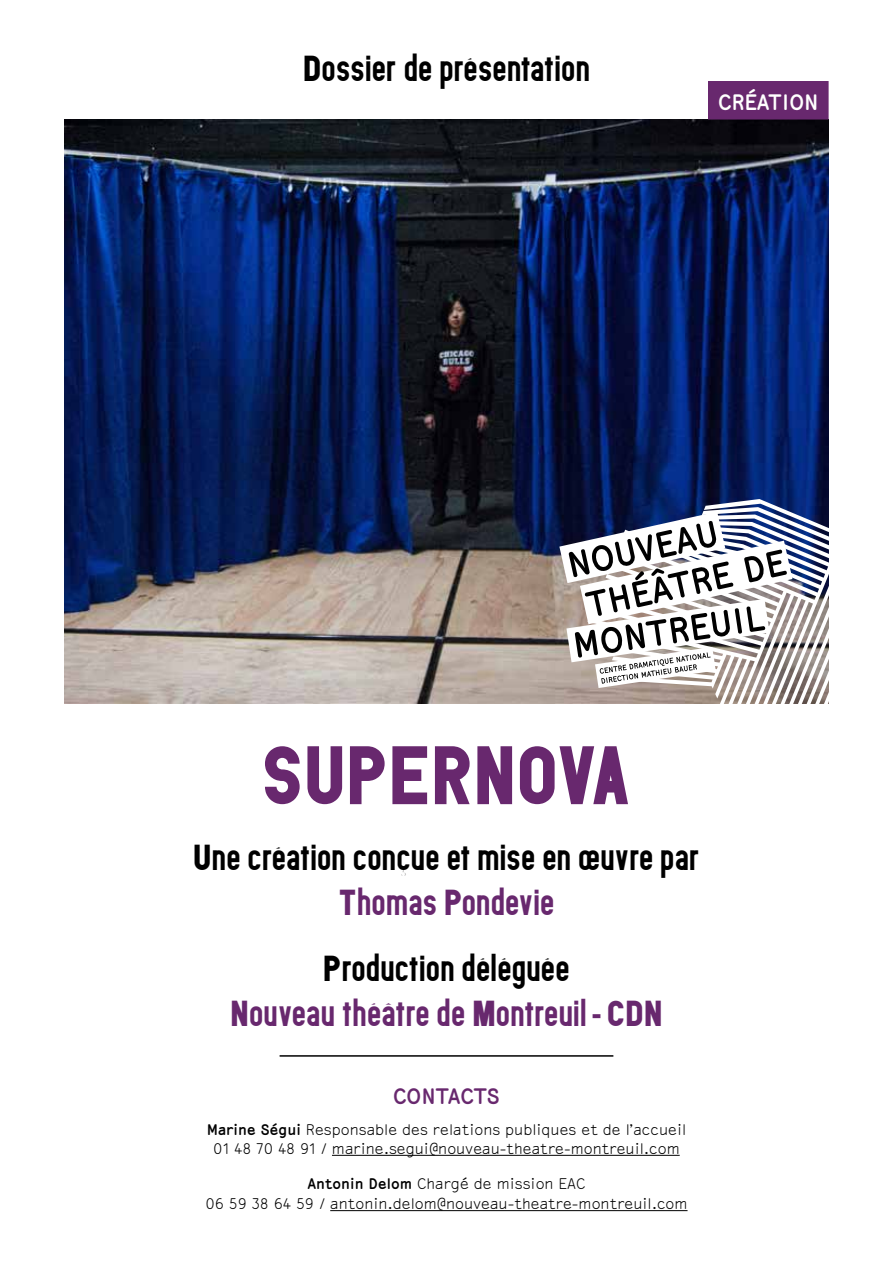
<style>
.page{position:relative;width:893px;height:1263px;background:#fff}
.page>*{position:absolute;margin:0;border:0;box-sizing:border-box;transform-origin:0 0}
.t1{font:82.5px "PDU";letter-spacing:.025em;color:#68286e}
.t2{font:36px "PDU";letter-spacing:.025em;color:#000}
.t3{font:36px "PDU";letter-spacing:.025em;color:#68286e}
.t4{font:700 24px "Recibo";color:#68286e}
.t5{font:700 24px "Recibo";color:#fff}
.t6{font:300 16.5px/19px "Recibo";color:#000;text-align:center}
.s1{font-weight:700}
</style>
<div class="page">
<img style="left:64px;top:120px;width:765px;height:584px">
<hr style="left:332px;top:1155px;width:348px;height:1px;background:#000">
<hr style="left:330px;top:1210px;width:357px;height:1px;background:#000">
<svg style="left:587px;top:499px;width:242px;height:205px"></svg>
<hr style="left:280px;top:1055px;width:333px;height:2px;background:#000">
<div style="left:709px;top:82px;width:119px;height:37px;background:#68286e"></div>
<div style="left:708px;top:81px;width:121px;height:39px;border:2px solid #68286e"></div>
<svg style="left:559px;top:512px;width:233px;height:176px"></svg>
<h2 class="t2" style="left:303px;top:43px;width:288px">Dossier de présentation</h2>
<h3 class="t5" style="left:718px;top:88px;width:102px">CRÉATION</h3>
<h1 class="t1" style="left:262px;top:717px;width:370px">SUPERNOVA</h1>
<h2 class="t2" style="left:194px;top:832px;width:507px">Une création conçue et mise en œuvre par</h2>
<h2 class="t3" style="left:339px;top:877px;width:217px">Thomas Pondevie</h2>
<h2 class="t2" style="left:324px;top:943px;width:247px">Production déléguée</h2>
<h2 class="t3" style="left:231px;top:988px;width:433px">Nouveau théâtre de Montreuil - CDN</h2>
<h3 class="t4" style="left:393px;top:1083px;width:108px">CONTACTS</h3>
<p class="t6" style="left:207px;top:1120px;width:481px"><span class="s1">Marine Ségui</span> Responsable des relations publiques et de l’accueil<br>01 48 70 48 91 / marine.segui@nouveau-theatre-montreuil.com</p>
<p class="t6" style="left:205px;top:1174px;width:484px;line-height:19.8px"><span class="s1">Antonin Delom</span> Chargé de mission EAC<br>06 59 38 64 59 / antonin.delom@nouveau-theatre-montreuil.com</p>
</div>
